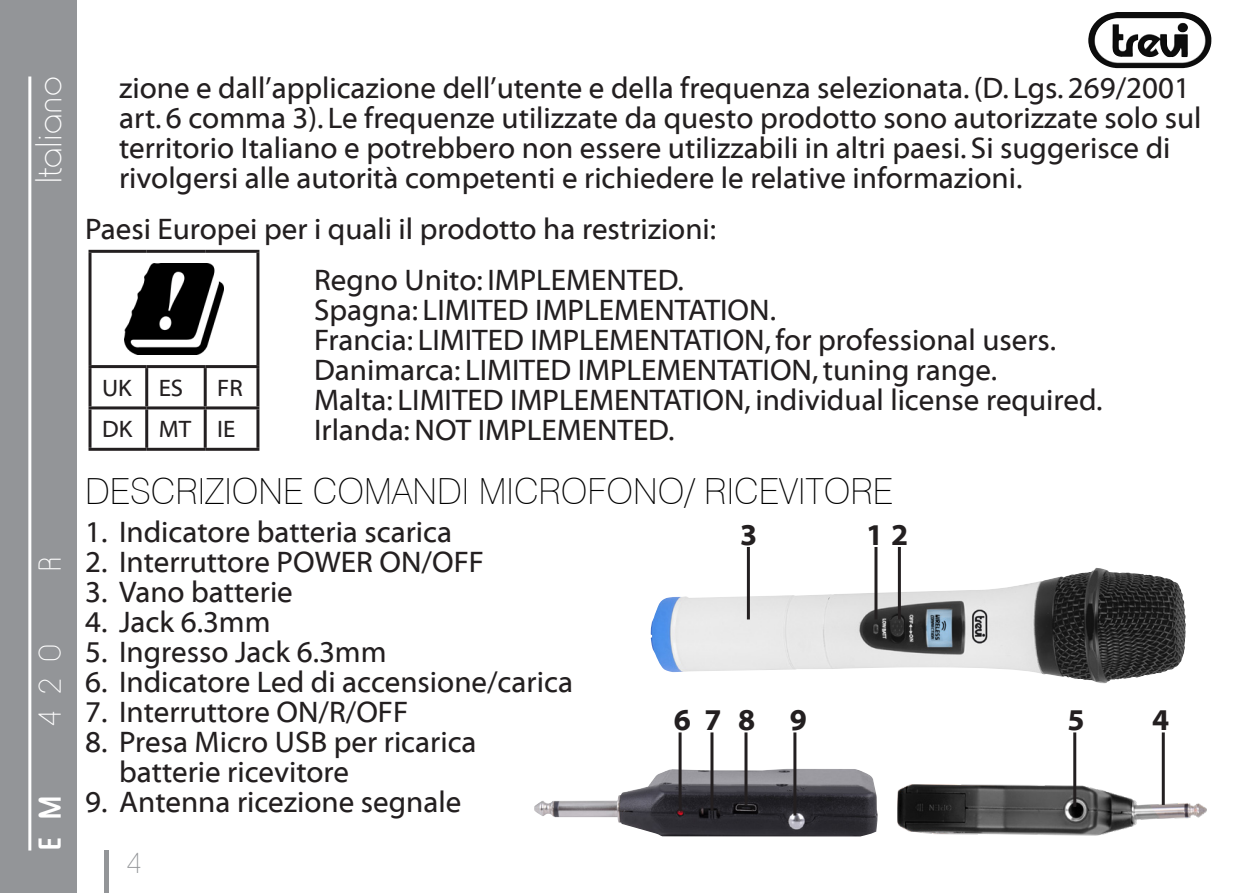
<style>
.page{position:relative;width:1259px;height:893px;background:#fff}
.page>*{position:absolute;margin:0;border:0;box-sizing:border-box;transform-origin:0 0}
.Sottotitolo_1{font:39px "Horatio D Ligh";color:#fff}
.Sottotitolo_2{font:100 36px "Swiss 721 BT";color:#000}
.t1{font:33px "Horatio D Ligh";color:#fff}
.t2{font:500 33px "Horatio D";color:#fff}
.Testo_rientrato{font:30px/30px "Myriad Web";color:#231f20}
.Corpo_testo{font:30px "Myriad Bd Web";color:#231f20}
.t3{font:100 30px "Swiss 721 BT";color:#939598}
.t4{font:24px "Myriad Web";color:#231f20}
</style>
<div class="page">
<div style="left:0;top:0;width:77px;height:893px;background:#939598"></div>
<hr style="left:28px;top:76px;width:3px;height:774px;background:#fff">
<img style="left:1088px;top:12px;width:28px;height:42px">
<hr style="left:105px;top:851px;width:4px;height:42px;background:#939598">
<img style="left:651px;top:570px;width:534px;height:113px">
<hr style="left:898px;top:547px;width:3px;height:72px;background:#231f20">
<hr style="left:874px;top:547px;width:3px;height:72px;background:#231f20">
<hr style="left:747px;top:547px;width:3px;height:72px;background:#231f20">
<img style="left:897px;top:780px;width:310px;height:56px">
<hr style="left:1161px;top:732px;width:3px;height:73px;background:#231f20">
<hr style="left:88px;top:250px;width:59px;height:3px;background:#231f20">
<hr style="left:88px;top:253px;width:3px;height:112px;background:#231f20">
<hr style="left:147px;top:250px;width:58px;height:3px;background:#231f20">
<hr style="left:205px;top:250px;width:54px;height:3px;background:#231f20">
<hr style="left:256px;top:253px;width:3px;height:112px;background:#231f20">
<hr style="left:88px;top:365px;width:59px;height:3px;background:#231f20">
<hr style="left:88px;top:368px;width:3px;height:38px;background:#231f20">
<hr style="left:147px;top:365px;width:58px;height:3px;background:#231f20">
<hr style="left:145px;top:368px;width:3px;height:38px;background:#231f20">
<hr style="left:205px;top:365px;width:54px;height:3px;background:#231f20">
<hr style="left:204px;top:368px;width:3px;height:38px;background:#231f20">
<hr style="left:256px;top:368px;width:3px;height:38px;background:#231f20">
<hr style="left:88px;top:406px;width:59px;height:3px;background:#231f20">
<hr style="left:88px;top:409px;width:3px;height:39px;background:#231f20">
<hr style="left:147px;top:406px;width:58px;height:3px;background:#231f20">
<hr style="left:145px;top:409px;width:3px;height:39px;background:#231f20">
<hr style="left:205px;top:406px;width:54px;height:3px;background:#231f20">
<hr style="left:204px;top:409px;width:3px;height:39px;background:#231f20">
<hr style="left:256px;top:409px;width:3px;height:39px;background:#231f20">
<hr style="left:88px;top:448px;width:59px;height:3px;background:#231f20">
<hr style="left:147px;top:448px;width:58px;height:3px;background:#231f20">
<hr style="left:205px;top:448px;width:54px;height:3px;background:#231f20">
<img style="left:124px;top:263px;width:100px;height:92px">
<hr style="left:1073px;top:732px;width:3px;height:75px;background:#231f20">
<img style="left:534px;top:769px;width:343px;height:67px">
<hr style="left:678px;top:732px;width:3px;height:78px;background:#231f20">
<hr style="left:710px;top:732px;width:3px;height:78px;background:#231f20">
<hr style="left:744px;top:732px;width:3px;height:73px;background:#231f20">
<hr style="left:793px;top:732px;width:3px;height:84px;background:#231f20">
<p class="Sottotitolo_1" style="left:27px;top:184px;width:109px;rotate:-90deg">Italiano</p>
<p class="t1" style="left:32px;top:572px;width:18px;rotate:-90deg">R</p>
<p class="t1" style="left:32px;top:725px;width:82px;rotate:-90deg">420</p>
<p class="t2" style="left:31px;top:851px;width:57px;rotate:-90deg">E M</p>
<p class="Testo_rientrato" style="left:119px;top:74px;width:1084px">zione e dall’applicazione dell’utente e della frequenza selezionata. (D. Lgs. 269/2001 art. 6 comma 3). Le frequenze utilizzate da questo prodotto sono autorizzate solo sul territorio Italiano e potrebbero non essere utilizzabili in altri paesi. Si suggerisce di rivolgersi alle autorità competenti e richiedere le relative informazioni.</p>
<p class="Testo_rientrato" style="left:85px;top:215px;width:632px">Paesi Europei per i quali il prodotto ha restrizioni:</p>
<p class="Testo_rientrato" style="left:314px;top:266px;width:371px">Regno Unito: IMPLEMENTED.</p>
<p class="Testo_rientrato" style="left:314px;top:296px;width:463px">Spagna: LIMITED IMPLEMENTATION.</p>
<p class="Testo_rientrato" style="left:314px;top:326px;width:743px">Francia: LIMITED IMPLEMENTATION, for professional users.</p>
<p class="Testo_rientrato" style="left:314px;top:356px;width:684px">Danimarca: LIMITED IMPLEMENTATION, tuning range.</p>
<p class="Testo_rientrato" style="left:314px;top:386px;width:790px">Malta: LIMITED IMPLEMENTATION, individual license required.</p>
<p class="Testo_rientrato" style="left:314px;top:416px;width:362px">Irlanda: NOT IMPLEMENTED.</p>
<p class="t4" style="left:102px;top:375px;width:31px">UK</p>
<p class="t4" style="left:159px;top:375px;width:26px">ES</p>
<p class="t4" style="left:217px;top:375px;width:27px">FR</p>
<p class="t4" style="left:102px;top:416px;width:32px">DK</p>
<p class="t4" style="left:159px;top:416px;width:34px">MT</p>
<p class="t4" style="left:217px;top:416px;width:20px">IE</p>
<p class="Sottotitolo_2" style="left:85px;top:469px;width:809px">DESCRIZIONE COMANDI MICROFONO/ RICEVITORE</p>
<p class="Testo_rientrato" style="left:85px;top:518px;width:368px">1. Indicatore batteria scarica</p>
<p class="Testo_rientrato" style="left:85px;top:548px;width:400px">2. Interruttore POWER ON/OFF</p>
<p class="Testo_rientrato" style="left:85px;top:578px;width:209px">3. Vano batterie</p>
<p class="Testo_rientrato" style="left:85px;top:608px;width:187px">4. Jack 6.3mm</p>
<p class="Testo_rientrato" style="left:85px;top:638px;width:303px">5. Ingresso Jack 6.3mm</p>
<p class="Testo_rientrato" style="left:85px;top:668px;width:489px">6. Indicatore Led di accensione/carica</p>
<p class="Testo_rientrato" style="left:85px;top:698px;width:325px">7. Interruttore ON/R/OFF</p>
<p class="Testo_rientrato" style="left:85px;top:728px;width:393px">8. Presa Micro USB per ricarica</p>
<p class="Testo_rientrato" style="left:119px;top:758px;width:232px">batterie ricevitore</p>
<p class="Testo_rientrato" style="left:85px;top:788px;width:378px">9. Antenna ricezione segnale</p>
<p class="Corpo_testo" style="left:740px;top:518px;width:19px">3</p>
<p class="Corpo_testo" style="left:866px;top:518px;width:44px">1 2</p>
<p class="Corpo_testo" style="left:674px;top:703px;width:19px">6</p>
<p class="Corpo_testo" style="left:738px;top:703px;width:19px">8</p>
<p class="Corpo_testo" style="left:790px;top:703px;width:19px">9</p>
<p class="Corpo_testo" style="left:1067px;top:703px;width:19px">5</p>
<p class="Corpo_testo" style="left:1152px;top:703px;width:19px">4</p>
<p class="Corpo_testo" style="left:704px;top:703px;width:19px">7</p>
<p class="t3" style="left:126px;top:844px;width:17px">4</p>
</div>
